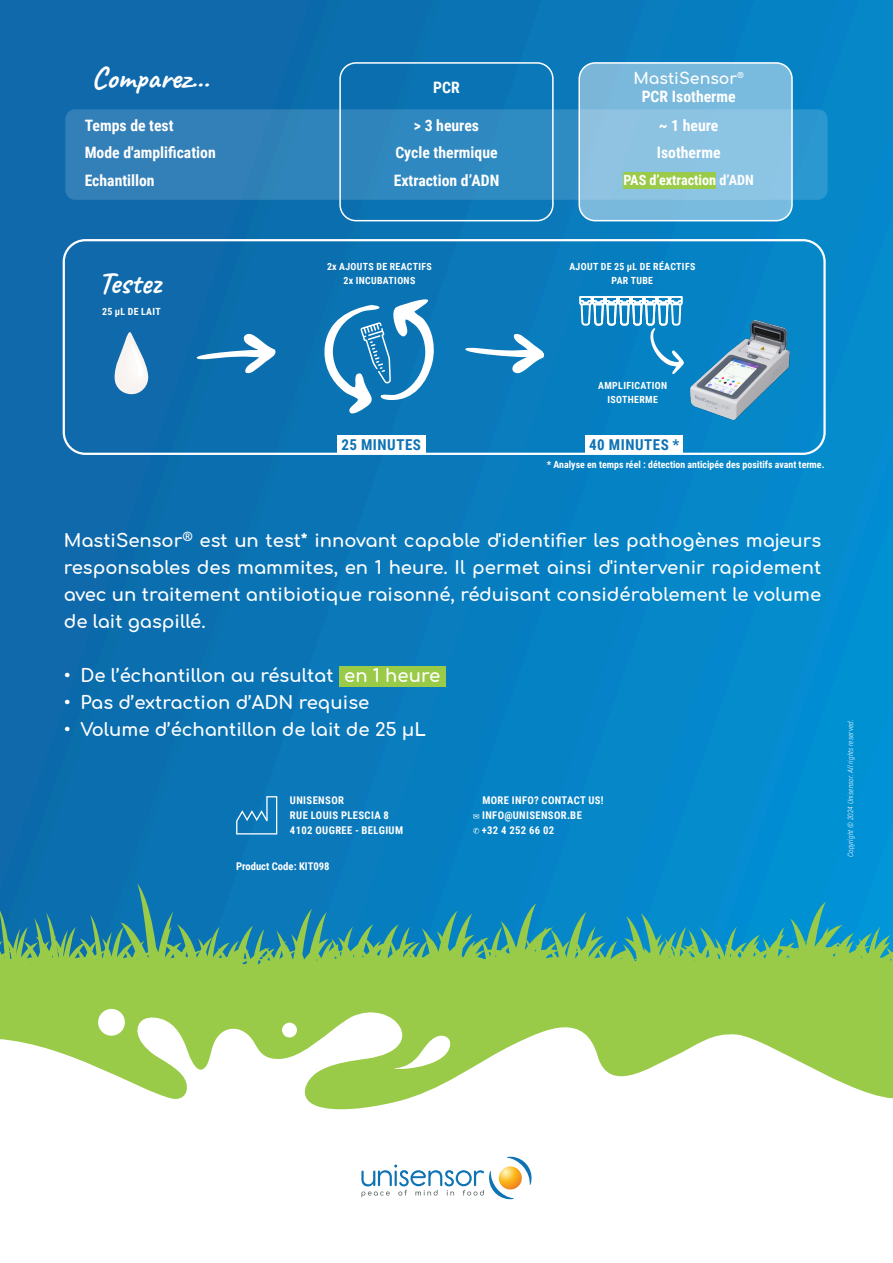
<style>
.page{position:relative;width:893px;height:1263px;background:#fff}
.page>*{position:absolute;margin:0;border:0;box-sizing:border-box;transform-origin:0 0}
.t1{font:700 30.9px "Caveat Roman";color:#fff}
.t2{font:700 18px "Comfortaa";color:#fff}
.t3{font:700 15.75px "Roboto Condensed";color:#fff}
.t4{font:700 15.75px "Comfortaa";color:#fff}
.t5{font:700 15px "Roboto Condensed";letter-spacing:.035em;color:#0d73b4}
.t6{font:700 14.1px "Roboto Condensed";color:#fff}
.t7{font:700 12px "Comfortaa";color:#fff}
.t8{font:700 10.65px "Roboto Condensed";letter-spacing:.035em;color:#fff}
.t9{font:700 10.65px "Roboto Condensed";color:#fff}
.t10{font:700 9.9px "Roboto Condensed";letter-spacing:.025em;color:#fff}
.t11{font:700 9.9px "Roboto Condensed";color:#fff}
.t12{font:700 7.8px "Comfortaa";color:#fff}
.t13{font:italic 300 7.5px "Roboto Condensed";color:#fff}
.s1{font-family:"Menlo"}
</style>
<div class="page">
<img style="left:0;top:0;width:893px;height:883px">
<svg style="left:0;top:883px;width:893px;height:114px;background:#4ca387"></svg>
<svg style="left:0;top:997px;width:893px;height:203px"></svg>
<div style="left:98px;top:1009px;width:27px;height:27px;background:#fff;border-radius:50%"></div>
<svg style="left:392px;top:1033px;width:60px;height:36px"></svg>
<div style="left:282px;top:1023px;width:15px;height:14px;background:#fff;border-radius:50%"></div>
<svg style="left:361px;top:1157px;width:171px;height:42px"></svg>
<svg style="left:236px;top:796px;width:41px;height:38px;background:#2a87bf"></svg>
<div style="left:339px;top:666px;width:107px;height:20px;background:#99ca48"></div>
<div style="left:585px;top:436px;width:98px;height:17px;background:#fff"></div>
<svg style="left:579px;top:288px;width:106px;height:86px;background:#3698cd"></svg>
<img style="left:690px;top:320px;width:99px;height:99px">
<svg style="left:195px;top:332px;width:81px;height:42px"></svg>
<svg style="left:464px;top:333px;width:81px;height:42px"></svg>
<svg style="left:322px;top:297px;width:117px;height:122px"></svg>
<div style="left:338px;top:436px;width:88px;height:17px;background:#fff"></div>
<img style="left:114px;top:332px;width:35px;height:62px">
<img style="left:124px;top:335px;width:24px;height:50px">
<img style="left:131px;top:343px;width:13px;height:35px">
<img style="left:114px;top:377px;width:15px;height:17px">
<div style="left:63px;top:239px;width:763px;height:216px;border:2px solid #fff;border-radius:22px"></div>
<div style="left:339px;top:62px;width:215px;height:159px;border:2px solid #fff;border-radius:16px"></div>
<div style="left:578px;top:62px;width:215px;height:159px;background:#78b9dc;border:2px solid #fff;border-radius:16px"></div>
<div style="left:65px;top:109px;width:763px;height:91px;background:#fff;border:2px solid #fff;border-radius:9px;opacity:.15"></div>
<div style="left:623px;top:172px;width:93px;height:17px;background:#99ca48"></div>
<p class="t1" style="left:92px;top:58px;width:119px">Comparez...</p>
<p class="t3" style="left:433px;top:81px;width:28px">PCR</p>
<p class="t4" style="left:633px;top:70px;width:105px">MastiSensor</p>
<p class="t12" style="left:737px;top:71px;width:8px">®</p>
<p class="t3" style="left:642px;top:90px;width:96px">PCR Isotherme</p>
<p class="t3" style="left:85px;top:119px;width:90px">Temps de test</p>
<p class="t3" style="left:414px;top:119px;width:67px">&gt; 3 heures</p>
<p class="t3" style="left:659px;top:119px;width:61px">~ 1 heure</p>
<p class="t3" style="left:85px;top:147px;width:133px">Mode d'amplification</p>
<p class="t3" style="left:395px;top:147px;width:104px">Cycle thermique</p>
<p class="t3" style="left:657px;top:147px;width:65px">Isotherme</p>
<p class="t3" style="left:85px;top:174px;width:71px">Echantillon</p>
<p class="t3" style="left:394px;top:174px;width:107px">Extraction d’ADN</p>
<p class="t6" style="left:623px;top:175px;width:132px">PAS d’extraction d’ADN</p>
<p class="t1" style="left:98px;top:264px;width:64px">Testez</p>
<p class="t10" style="left:102px;top:308px;width:60px">25 µL DE LAIT</p>
<p class="t10" style="left:327px;top:262px;width:106px">2x AJOUTS DE REACTIFS</p>
<p class="t10" style="left:344px;top:276px;width:73px">2x INCUBATIONS</p>
<p class="t10" style="left:569px;top:262px;width:127px">AJOUT DE 25 µL DE RÉACTIFS</p>
<p class="t10" style="left:612px;top:276px;width:43px">PAR TUBE</p>
<p class="t10" style="left:598px;top:382px;width:70px">AMPLIFICATION</p>
<p class="t10" style="left:607px;top:395px;width:52px">ISOTHERME</p>
<p class="t5" style="left:341px;top:438px;width:81px">25 MINUTES</p>
<p class="t5" style="left:589px;top:438px;width:92px">40 MINUTES *</p>
<p class="t11" style="left:547px;top:461px;width:279px">* Analyse en temps réel : détection anticipée des positifs avant terme.</p>
<p class="t2" style="left:64px;top:531px;width:120px">MastiSensor</p>
<p class="t7" style="left:183px;top:531px;width:12px">®</p>
<p class="t2" style="left:200px;top:531px;width:623px">est un test* innovant capable d'identifier les pathogènes majeurs</p>
<p class="t2" style="left:64px;top:558px;width:759px">responsables des mammites, en 1 heure. Il permet ainsi d'intervenir rapidement</p>
<p class="t2" style="left:64px;top:585px;width:759px">avec un traitement antibiotique raisonné, réduisant considérablement le volume</p>
<p class="t2" style="left:64px;top:612px;width:143px">de lait gaspillé.</p>
<p class="t2" style="left:64px;top:666px;width:271px">• De l’échantillon au résultat</p>
<p class="t2" style="left:344px;top:666px;width:98px">en 1 heure</p>
<p class="t2" style="left:64px;top:693px;width:307px">• Pas d’extraction d’ADN requise</p>
<p class="t2" style="left:64px;top:720px;width:364px">• Volume d’échantillon de lait de 25 µL</p>
<p class="t8" style="left:290px;top:796px;width:56px">UNISENSOR</p>
<p class="t8" style="left:290px;top:811px;width:101px">RUE LOUIS PLESCIA 8</p>
<p class="t8" style="left:290px;top:826px;width:115px">4102 OUGREE - BELGIUM</p>
<p class="t9" style="left:236px;top:862px;width:95px">Product Code: KIT098</p>
<p class="t8" style="left:482px;top:796px;width:123px">MORE INFO? CONTACT US!</p>
<p class="t8" style="left:473px;top:811px;width:110px"><span class="s1">✉</span> INFO@UNISENSOR.BE</p>
<p class="t8" style="left:473px;top:826px;width:83px"><span class="s1">✆</span> +32 4 252 66 02</p>
<p class="t13" style="left:847px;top:857px;width:139px;rotate:-90deg">Copyright © 2024 Unisensor. All rights reserved.</p>
</div>
